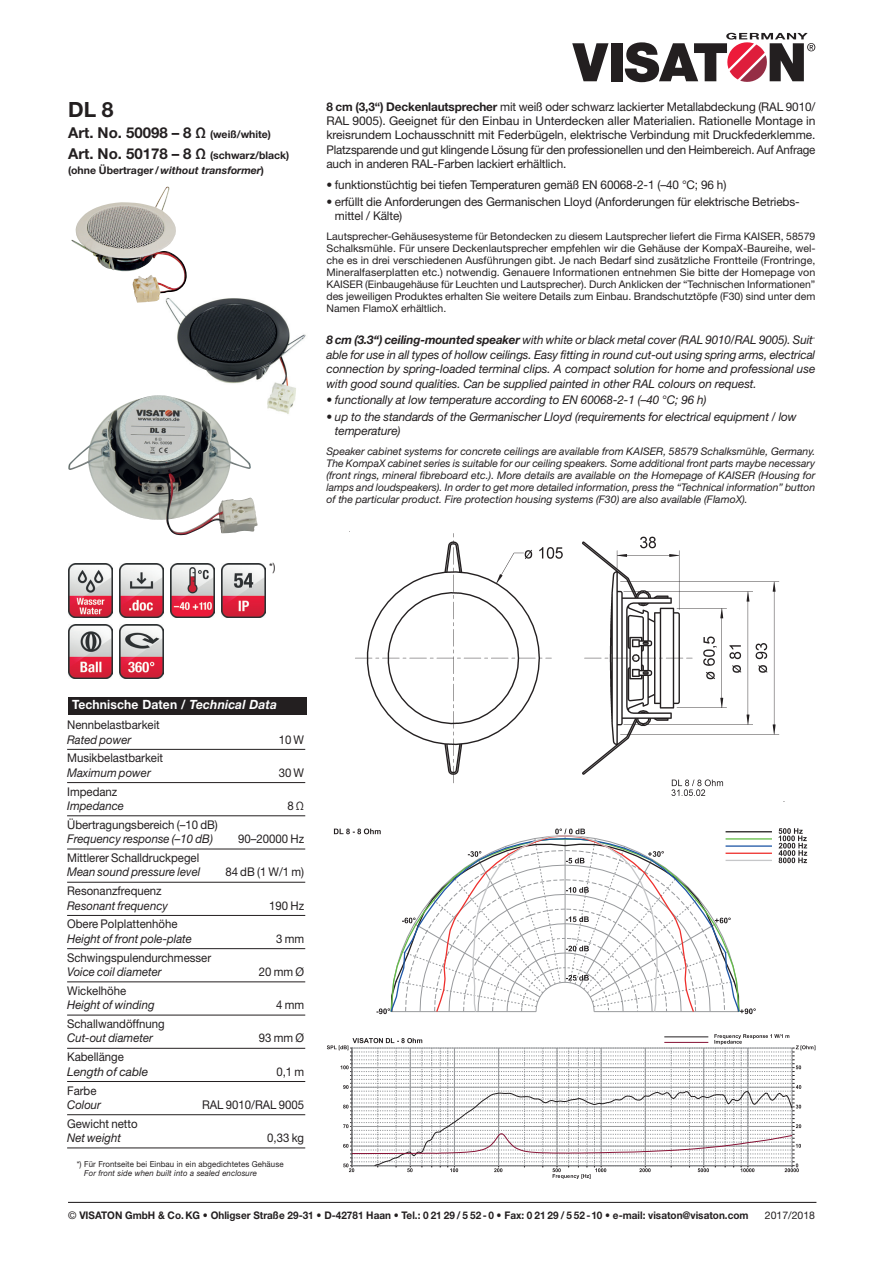
<style>
.page{position:relative;width:893px;height:1263px;background:#fff}
.page>*{position:absolute;margin:0;border:0;box-sizing:border-box;transform-origin:0 0}
.t1{font:700 21px "Helvetica Neue LT Std";color:#231f20}
.t2{font:700 15px/21px "Helvetica Neue LT Std";color:#231f20}
.t3{font:700 12.75px "Helvetica Neue LT Std";letter-spacing:.01em;color:#fff;scale:.95 1}
.t4{font:12px/14.4px "Helvetica Neue LT Std";color:#231f20;text-align:justify}
.t5{font:italic 12px/14.4px "Helvetica Neue LT Std";letter-spacing:-.005em;color:#231f20;text-align:justify}
.t6{font:12px "Helvetica Neue LT Std";color:#231f20;scale:.95 1}
.t7{font:italic 12px "Helvetica Neue LT Std";letter-spacing:-.005em;color:#231f20;scale:.95 1}
.t8{font:11.25px "Helvetica Neue LT Std";color:#231f20;scale:.95 1}
.t9{font:10.5px/12px "Helvetica Neue LT Std";color:#231f20;text-align:justify}
.t10{font:italic 10.5px/12px "Helvetica Neue LT Std";color:#231f20;text-align:justify}
.t11{font:700 10.5px "Helvetica Neue LT Std";color:#231f20;scale:.95 1}
.t12{font:italic 700 10.5px "Helvetica Neue LT Std";color:#231f20}
.t13{font:8.25px "Helvetica Neue LT Std";letter-spacing:.01em;color:#231f20;scale:.95 1}
.t14{font:italic 8.25px "Helvetica Neue LT Std";letter-spacing:.01em;color:#231f20;scale:.95 1}
.s1{font-size:10.5px}
.s2{font-style:normal}
.s3{font-weight:700}
.s4{font-style:italic}
.s5{font-weight:400}
</style>
<div class="page">
<svg style="left:572px;top:43px;width:36px;height:38px"></svg>
<div style="left:611px;top:43px;width:11px;height:38px;background:#231f20"></div>
<svg style="left:625px;top:33px;width:190px;height:50px"></svg>
<hr style="left:68px;top:1202px;width:748px;height:1px;background:#231f20">
<img style="left:71px;top:187px;width:116px;height:116px">
<img style="left:164px;top:295px;width:142px;height:119px">
<svg style="left:327px;top:1034px;width:488px;height:145px"></svg>
<div style="left:68px;top:697px;width:238px;height:17px;background:#231f20"></div>
<hr style="left:67px;top:749px;width:238px;height:1px;background:#231f20">
<hr style="left:67px;top:782px;width:238px;height:1px;background:#231f20">
<hr style="left:67px;top:815px;width:238px;height:1px;background:#231f20">
<hr style="left:67px;top:849px;width:238px;height:1px;background:#231f20">
<hr style="left:67px;top:882px;width:238px;height:1px;background:#231f20">
<hr style="left:67px;top:915px;width:238px;height:1px;background:#231f20">
<hr style="left:67px;top:948px;width:238px;height:1px;background:#231f20">
<hr style="left:67px;top:981px;width:238px;height:1px;background:#231f20">
<hr style="left:67px;top:1015px;width:238px;height:1px;background:#231f20">
<hr style="left:67px;top:1048px;width:238px;height:1px;background:#231f20">
<hr style="left:67px;top:1081px;width:238px;height:1px;background:#231f20">
<hr style="left:67px;top:1114px;width:238px;height:1px;background:#231f20">
<hr style="left:67px;top:1148px;width:238px;height:1px;background:#231f20">
<img style="left:68px;top:563px;width:44px;height:54px">
<img style="left:119px;top:563px;width:44px;height:54px">
<img style="left:170px;top:563px;width:44px;height:54px">
<img style="left:221px;top:563px;width:44px;height:54px">
<img style="left:68px;top:624px;width:44px;height:54px">
<img style="left:119px;top:624px;width:44px;height:54px">
<svg style="left:390px;top:949px;width:12px;height:64px"></svg>
<svg style="left:376px;top:1008px;width:14px;height:6px"></svg>
<svg style="left:334px;top:828px;width:47px;height:6px"></svg>
<svg style="left:402px;top:828px;width:370px;height:186px"></svg>
<svg style="left:779px;top:828px;width:28px;height:35px"></svg>
<img style="left:355px;top:533px;width:430px;height:269px">
<img style="left:68px;top:395px;width:190px;height:140px">
<h1 class="t1" style="left:68px;top:97px;width:47px">DL 8</h1>
<h2 class="t2" style="left:68px;top:122px;width:223px">Art. No. 50098 – 8 Ω <span class="s1">(weiß/white)<br></span>Art. No. 50178 – 8 Ω <span class="s1">(schwarz/black)</span></h2>
<p class="t12" style="left:68px;top:164px;width:197px"><span class="s2">(ohne Übertrager /</span> without transformer<span class="s2">)</span></p>
<p class="t8" style="left:269px;top:560px;width:8px">*)</p>
<p class="t4" style="left:326px;top:99px;width:491px"><span class="s3">8 cm (3,3“) Deckenlautsprecher</span> mit weiß oder schwarz lackierter Metallabdeckung (RAL 9010/ RAL 9005). Geeignet für den Einbau in Unterdecken aller Materialien. Rationelle Montage in kreisrundem Lochausschnitt mit Federbügeln, elektrische Verbindung mit Druckfederklemme.<br>Platzsparende und gut klingende Lösung für den professionellen und den Heimbereich. Auf Anfrage auch in anderen RAL-Farben lackiert erhältlich.</p>
<p class="t4" style="left:326px;top:177px;width:401px">• funktionstüchtig bei tiefen Temperaturen gemäß EN 60068-2-1 (–40 °C; 96 h)</p>
<p class="t4" style="left:335px;top:194px;width:466px;text-indent:-9px">• erfüllt die Anforderungen des Germanischen Lloyd (Anforderungen für elektrische Betriebs&shy;mittel / Kälte)</p>
<p class="t9" style="left:326px;top:230px;width:490px">Lautsprecher-Gehäusesysteme für Betondecken zu diesem Lautsprecher liefert die Firma KAISER, 58579<br>Schalksmühle. Für unsere Deckenlautsprecher empfehlen wir die Gehäuse der KompaX-Baureihe, wel&shy;che es in drei verschiedenen Ausführungen gibt. Je nach Bedarf sind zusätzliche Frontteile (Frontringe, Mineralfaserplatten etc.) notwendig. Genauere Informationen entnehmen Sie bitte der Homepage von KAISER (Einbaugehäuse für Leuchten und Lautsprecher). Durch Anklicken der “Technischen Informationen” des jeweiligen Produktes erhalten Sie weitere Details zum Einbau. Brandschutztöpfe (F30) sind unter dem Namen FlamoX erhältlich.</p>
<p class="t5" style="left:326px;top:333px;width:490px"><span class="s3">8 cm (3.3“) ceiling-mounted speaker</span> with white or black metal cover (RAL 9010/RAL 9005). Suit&shy;able for use in all types of hollow ceilings. Easy fitting in round cut-out using spring arms, electrical connection by spring-loaded terminal clips. A compact solution for home and professional use with good sound qualities. Can be supplied painted in other RAL colours on request.</p>
<p class="t5" style="left:326px;top:393px;width:382px">• functionally at low temperature according to EN 60068-2-1 (–40 °C; 96 h)</p>
<p class="t5" style="left:335px;top:409px;width:463px;text-indent:-9px">• up to the standards of the Germanischer Lloyd (requirements for electrical equipment / low temperature)</p>
<p class="t10" style="left:326px;top:445px;width:490px">Speaker cabinet systems for concrete ceilings are available from KAISER, 58579 Schalksmühle, Germany.<br>The KompaX cabinet series is suitable for our ceiling speakers. Some additional front parts maybe necessary (front rings, mineral fibreboard etc.). More details are available on the Homepage of KAISER (Housing for lamps and loudspeakers). In order to get more detailed information, press the “Technical information” button of the particular product. Fire protection housing systems (F30) are also available (FlamoX).</p>
<p class="t3" style="left:72px;top:697px;width:217px">Technische Daten / <span class="s4">Technical Data</span></p>
<p class="t6" style="left:67px;top:718px;width:99px">Nennbelastbarkeit</p>
<p class="t7" style="left:67px;top:732px;width:69px">Rated power</p>
<p class="t6" style="left:279px;top:732px;width:28px">10 W</p>
<p class="t6" style="left:67px;top:751px;width:103px">Musikbelastbarkeit</p>
<p class="t7" style="left:67px;top:765px;width:90px">Maximum power</p>
<p class="t6" style="left:279px;top:765px;width:28px">30 W</p>
<p class="t6" style="left:67px;top:784px;width:54px">Impedanz</p>
<p class="t7" style="left:67px;top:798px;width:61px">Impedance</p>
<p class="t6" style="left:287px;top:799px;width:19px">8 Ω</p>
<p class="t6" style="left:67px;top:817px;width:160px">Übertragungsbereich (–10 dB)</p>
<p class="t7" style="left:67px;top:832px;width:155px">Frequency response (–10 dB)</p>
<p class="t6" style="left:238px;top:832px;width:71px">90–20000 Hz</p>
<p class="t6" style="left:67px;top:850px;width:141px">Mittlerer Schalldruckpegel</p>
<p class="t7" style="left:67px;top:865px;width:142px">Mean sound pressure level</p>
<p class="t6" style="left:225px;top:865px;width:84px">84 dB (1 W/1 m)</p>
<p class="t6" style="left:67px;top:884px;width:101px">Resonanzfrequenz</p>
<p class="t7" style="left:67px;top:898px;width:108px">Resonant frequency</p>
<p class="t6" style="left:269px;top:898px;width:38px">190 Hz</p>
<p class="t6" style="left:67px;top:917px;width:118px">Obere Polplattenhöhe</p>
<p class="t7" style="left:67px;top:931px;width:133px">Height of front pole-plate</p>
<p class="t6" style="left:276px;top:931px;width:31px">3 mm</p>
<p class="t6" style="left:67px;top:950px;width:153px">Schwingspulendurchmesser</p>
<p class="t7" style="left:67px;top:964px;width:101px">Voice coil diameter</p>
<p class="t6" style="left:259px;top:965px;width:49px">20 mm Ø</p>
<p class="t6" style="left:67px;top:983px;width:64px">Wickelhöhe</p>
<p class="t7" style="left:67px;top:998px;width:94px">Height of winding</p>
<p class="t6" style="left:276px;top:998px;width:31px">4 mm</p>
<p class="t6" style="left:67px;top:1016px;width:104px">Schallwandöffnung</p>
<p class="t7" style="left:67px;top:1031px;width:92px">Cut-out diameter</p>
<p class="t6" style="left:259px;top:1031px;width:49px">93 mm Ø</p>
<p class="t6" style="left:67px;top:1050px;width:61px">Kabellänge</p>
<p class="t5" style="left:67px;top:1064px;width:83px">Length of cable</p>
<p class="t6" style="left:276px;top:1064px;width:31px">0,1 m</p>
<p class="t6" style="left:67px;top:1083px;width:32px">Farbe</p>
<p class="t7" style="left:67px;top:1097px;width:37px">Colour</p>
<p class="t6" style="left:202px;top:1097px;width:109px">RAL 9010/RAL 9005</p>
<p class="t6" style="left:67px;top:1116px;width:76px">Gewicht netto</p>
<p class="t7" style="left:67px;top:1131px;width:58px">Net weight</p>
<p class="t6" style="left:267px;top:1131px;width:40px">0,33 kg</p>
<p class="t13" style="left:77px;top:1159px;width:219px">*) Für Frontseite bei Einbau in ein abgedichtetes Gehäuse</p>
<p class="t14" style="left:84px;top:1168px;width:183px">For front side when built into a sealed enclosure</p>
<p class="t11" style="left:68px;top:1209px;width:718px"><span class="s5">©</span> VISATON GmbH &amp; Co. KG • Ohligser Straße 29-31 • D-42781 Haan • Tel.: 0 21 29 / 5 52- 0 • Fax: 0 21 29 / 5 52 -10 • e-mail: visaton@visaton.com</p>
<p class="t9" style="left:765px;top:1209px;width:52px">2017/2018</p>
</div>
